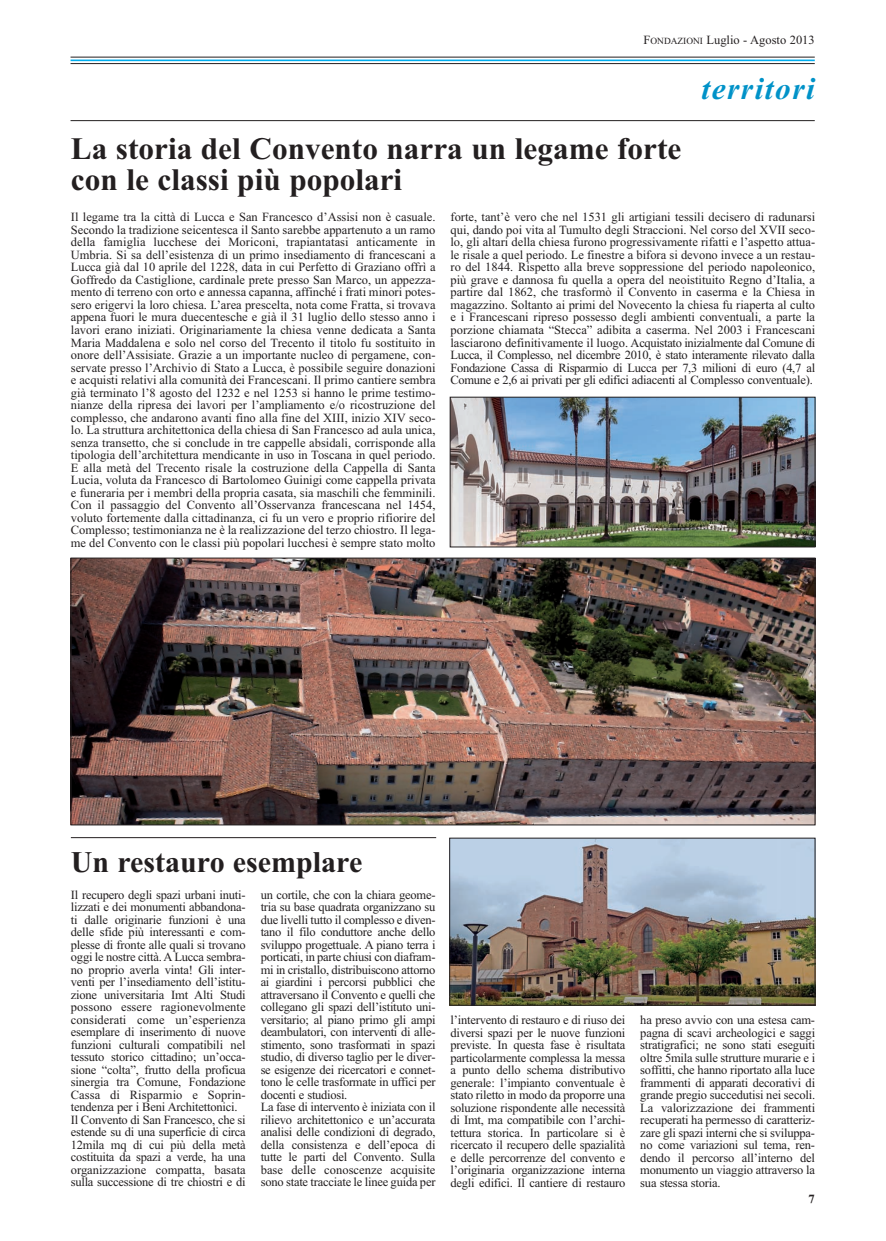
<style>
.page{position:relative;width:886px;height:1241px;background:#fff}
.page>*{position:absolute;margin:0;border:0;box-sizing:border-box;transform-origin:0 0}
.t1{font:700 31.25px/30.6px "Times New Roman";color:#231f20}
.t2{font:italic 700 31.25px "Times New Roman";letter-spacing:.05em;color:#0092c8}
.t3{font:700 30px "Times New Roman";color:#231f20}
.t4{font:12.5px/12.5px "Times New Roman";letter-spacing:-.015em;color:#231f20;text-align:justify}
.t5{font:700 12.5px "Times New Roman";color:#231f20}
.s1{font-size:9.38px}
</style>
<div class="page">
<hr style="left:71px;top:60px;width:744px;height:1px;background:#00aeef">
<hr style="left:71px;top:57px;width:744px;height:1px;background:#231f20">
<hr style="left:71px;top:63px;width:744px;height:1px;background:#231f20">
<hr style="left:71px;top:120px;width:744px;height:1px;background:#231f20">
<img style="left:452px;top:399px;width:361px;height:146px">
<div style="left:450px;top:397px;width:365px;height:150px;border:1px solid #231f20"></div>
<img style="left:452px;top:840px;width:361px;height:163px">
<div style="left:450px;top:838px;width:365px;height:167px;border:1px solid #231f20"></div>
<img style="left:73px;top:560px;width:740px;height:262px">
<div style="left:71px;top:558px;width:744px;height:266px;border:1px solid #231f20"></div>
<hr style="left:71px;top:837px;width:365px;height:1px;background:#231f20">
<p class="t4" style="left:643px;top:35px;width:173px">F<span class="s1">ONDAZIONI</span> Luglio - Agosto 2013</p>
<h1 class="t1" style="left:71px;top:137px;width:612px">La storia del Convento narra un legame forte con le classi più popolari</h1>
<h1 class="t2" style="left:701px;top:78px;width:115px">territori</h1>
<p class="t4" style="left:71px;top:212px;width:366px">Il legame tra la città di Lucca e San Francesco d’Assisi non è casuale.<br>Secondo la tradizione seicentesca il Santo sarebbe appartenuto a un ramo della famiglia lucchese dei Moriconi, trapiantatasi anticamente in Umbria. Si sa dell’esistenza di un primo insediamento di francescani a Lucca già dal 10 aprile del 1228, data in cui Perfetto di Graziano offrì a Goffredo da Castiglione, cardinale prete presso San Marco, un appezza&shy;mento di terreno con orto e annessa capanna, affinché i frati minori potes&shy;sero erigervi la loro chiesa. L’area prescelta, nota come Fratta, si trovava appena fuori le mura duecentesche e già il 31 luglio dello stesso anno i lavori erano iniziati. Originariamente la chiesa venne dedicata a Santa Maria Maddalena e solo nel corso del Trecento il titolo fu sostituito in onore dell’Assisiate. Grazie a un importante nucleo di pergamene, con&shy;servate presso l’Archivio di Stato a Lucca, è possibile seguire donazioni e acquisti relativi alla comunità dei Francescani. Il primo cantiere sembra già terminato l’8 agosto del 1232 e nel 1253 si hanno le prime testimo&shy;nianze della ripresa dei lavori per l’ampliamento e/o ricostruzione del complesso, che andarono avanti fino alla fine del XIII, inizio XIV seco&shy;lo. La struttura architettonica della chiesa di San Francesco ad aula unica, senza transetto, che si conclude in tre cappelle absidali, corrisponde alla tipologia dell’architettura mendicante in uso in Toscana in quel periodo.<br>E alla metà del Trecento risale la costruzione della Cappella di Santa Lucia, voluta da Francesco di Bartolomeo Guinigi come cappella privata e funeraria per i membri della propria casata, sia maschili che femminili.<br>Con il passaggio del Convento all’Osservanza francescana nel 1454, voluto fortemente dalla cittadinanza, ci fu un vero e proprio rifiorire del Complesso; testimonianza ne è la realizzazione del terzo chiostro. Il lega&shy;me del Convento con le classi più popolari lucchesi è sempre stato molto</p>
<p class="t4" style="left:450px;top:212px;width:366px">forte, tant’è vero che nel 1531 gli artigiani tessili decisero di radunarsi qui, dando poi vita al Tumulto degli Straccioni. Nel corso del XVII seco&shy;lo, gli altari della chiesa furono progressivamente rifatti e l’aspetto attua&shy;le risale a quel periodo. Le finestre a bifora si devono invece a un restau&shy;ro del 1844. Rispetto alla breve soppressione del periodo napoleonico, più grave e dannosa fu quella a opera del neoistituito Regno d’Italia, a partire dal 1862, che trasformò il Convento in caserma e la Chiesa in magazzino. Soltanto ai primi del Novecento la chiesa fu riaperta al culto e i Francescani ripreso possesso degli ambienti conventuali, a parte la porzione chiamata “Stecca” adibita a caserma. Nel 2003 i Francescani lasciarono definitivamente il luogo. Acquistato inizialmente dal Comune di Lucca, il Complesso, nel dicembre 2010, è stato interamente rilevato dalla Fondazione Cassa di Risparmio di Lucca per 7,3 milioni di euro (4,7 al Comune e 2,6 ai privati per gli edifici adiacenti al Complesso conventuale).</p>
<h2 class="t3" style="left:71px;top:852px;width:293px">Un restauro esemplare</h2>
<p class="t4" style="left:71px;top:889px;width:176px;text-align:left">Il recupero degli spazi urbani inuti&shy;lizzati e dei monumenti abbandona&shy;ti dalle originarie funzioni è una delle sfide più interessanti e com&shy;plesse di fronte alle quali si trovano oggi le nostre città. A Lucca sembra&shy;no proprio averla vinta! Gli inter&shy;venti per l’insediamento dell’istitu&shy;zione universitaria Imt Alti Studi possono essere ragionevolmente considerati come un’esperienza esemplare di inserimento di nuove funzioni culturali compatibili nel tessuto storico cittadino; un’occa&shy;sione “colta”, frutto della proficua sinergia tra Comune, Fondazione Cassa di Risparmio e Soprin - tendenza per i Beni Architettonici.<br>Il Convento di San Francesco, che si estende su di una superficie di circa 12mila mq di cui più della metà costituita da spazi a verde, ha una organizzazione compatta, basata sulla successione di tre chiostri e di</p>
<p class="t4" style="left:261px;top:889px;width:176px;text-align:left">un cortile, che con la chiara geome&shy;tria su base quadrata organizzano su due livelli tutto il complesso e diven&shy;tano il filo conduttore anche dello sviluppo progettuale. A piano terra i porticati, in parte chiusi con diafram&shy;mi in cristallo, distribuiscono attorno ai giardini i percorsi pubblici che attraversano il Convento e quelli che collegano gli spazi dell’istituto uni&shy;versitario; al piano primo gli ampi deambulatori, con interventi di alle&shy;stimento, sono trasformati in spazi studio, di diverso taglio per le diver&shy;se esigenze dei ricercatori e connet&shy;tono le celle trasformate in uffici per docenti e studiosi.<br>La fase di intervento è iniziata con il rilievo architettonico e un’accurata analisi delle condizioni di degrado, della consistenza e dell’epoca di tutte le parti del Convento. Sulla base delle conoscenze acquisite sono state tracciate le linee guida per</p>
<p class="t4" style="left:450px;top:1014px;width:176px">l’intervento di restauro e di riuso dei diversi spazi per le nuove funzioni previste. In questa fase è risultata particolarmente complessa la messa a punto dello schema distributivo generale: l’impianto conventuale è stato riletto in modo da proporre una soluzione rispondente alle necessità di Imt, ma compatibile con l’archi&shy;tettura storica. In particolare si è ricercato il recupero delle spazialità e delle percorrenze del convento e l’originaria organizzazione interna degli edifici. Il cantiere di restauro</p>
<p class="t4" style="left:640px;top:1014px;width:176px">ha preso avvio con una estesa cam&shy;pagna di scavi archeologici e saggi stratigrafici; ne sono stati eseguiti oltre 5mila sulle strutture murarie e i soffitti, che hanno riportato alla luce frammenti di apparati decorativi di grande pregio succedutisi nei secoli.<br>La valorizzazione dei frammenti recuperati ha permesso di caratteriz&shy;zare gli spazi interni che si sviluppa&shy;no come variazioni sul tema, ren&shy;dendo il percorso all’interno del monumento un viaggio attraverso la sua stessa storia.</p>
<p class="t5" style="left:808px;top:1194px;width:8px">7</p>
</div>
